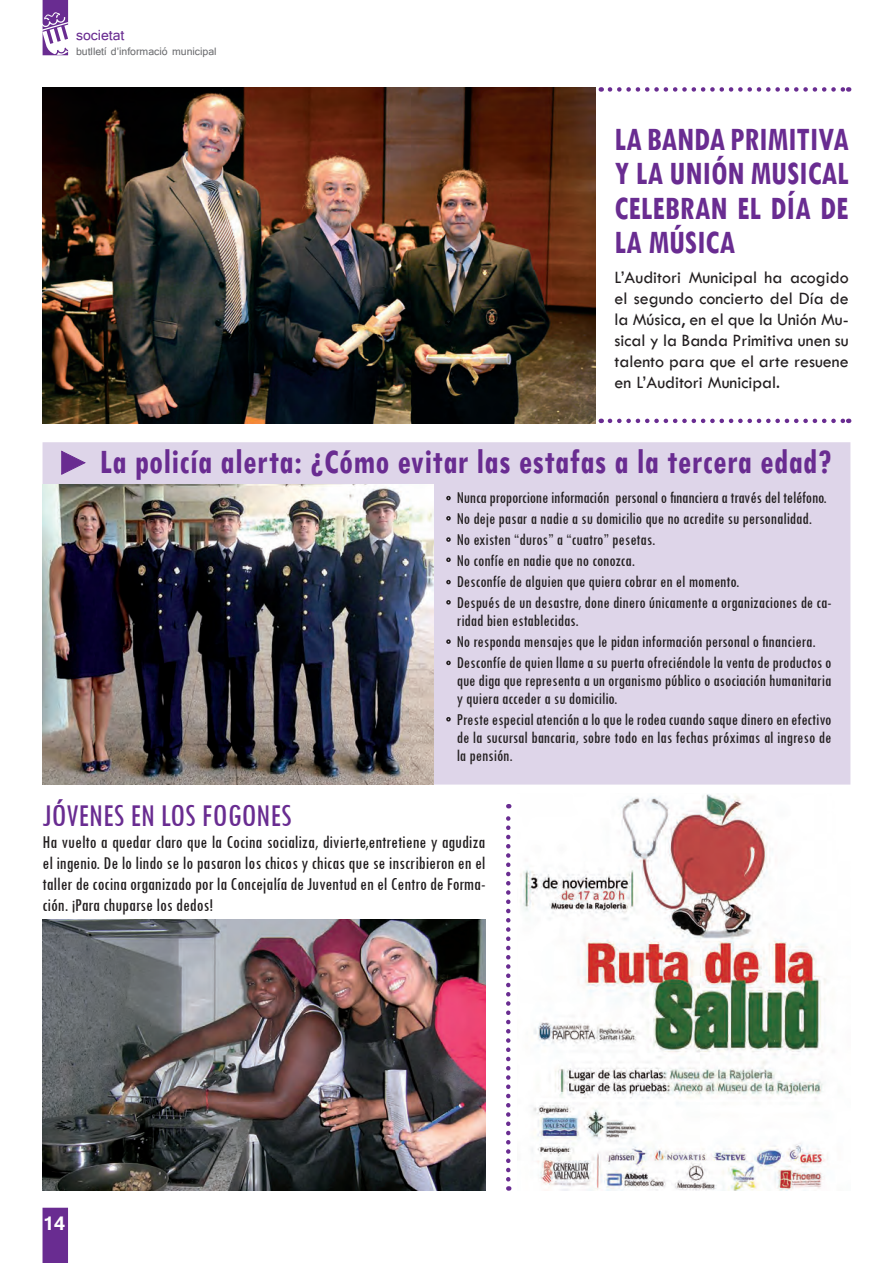
<style>
.page{position:relative;width:893px;height:1263px;background:#fff}
.page>*{position:absolute;margin:0;border:0;box-sizing:border-box;transform-origin:0 0}
.t1{font:700 condensed 36.3px "Tw Cen";letter-spacing:.015em;color:#692c91;scale:.91 1}
.t2{font:700 condensed 34.65px/34.5px "Tw Cen";color:#692c91;text-align:justify;scale:.91 1}
.t3{font:condensed 33px "Tw Cen";color:#692c91}
.t4{font:700 24px "Tunga";color:#fff}
.t5{font:condensed 18.75px/21px "Tw Cen";color:#231f20;text-align:justify}
.t6{font:18px/21px "Tw Cen";color:#231f20;text-align:justify}
.t7{font:18px "Tunga";color:#692c91}
.t8{font:condensed 17.25px/21px "Tw Cen";color:#231f20}
.t9{font:13.5px "Tunga";color:#6c6d70}
</style>
<div class="page">
<img style="left:520px;top:794px;width:308px;height:397px">
<div style="left:43px;top:442px;width:807px;height:342px;background:#ded5e9"></div>
<svg style="left:42px;top:0;width:27px;height:55px"></svg>
<svg style="left:43px;top:1208px;width:25px;height:55px"></svg>
<svg style="left:610px;top:87px;width:239px;height:5px"></svg>
<svg style="left:610px;top:419px;width:239px;height:4px"></svg>
<svg style="left:506px;top:804px;width:4px;height:375px"></svg>
<img style="left:43px;top:87px;width:552px;height:336px">
<img style="left:43px;top:919px;width:442px;height:271px">
<svg style="left:446px;top:496px;width:5px;height:4px"></svg>
<svg style="left:446px;top:580px;width:5px;height:4px"></svg>
<svg style="left:446px;top:537px;width:5px;height:5px"></svg>
<svg style="left:446px;top:516px;width:5px;height:5px"></svg>
<svg style="left:446px;top:600px;width:5px;height:4px"></svg>
<svg style="left:446px;top:557px;width:5px;height:5px"></svg>
<svg style="left:446px;top:639px;width:5px;height:5px"></svg>
<svg style="left:446px;top:661px;width:5px;height:4px"></svg>
<svg style="left:446px;top:717px;width:5px;height:4px"></svg>
<img style="left:43px;top:485px;width:390px;height:299px">
<svg style="left:62px;top:451px;width:23px;height:23px"></svg>
<p class="t7" style="left:76px;top:23px;width:50px">societat</p>
<p class="t9" style="left:76px;top:42px;width:142px">butlletí d’informació municipal</p>
<h2 class="t2" style="left:615px;top:121px;width:259px">LA BANDA PRIMITIVA Y LA UNIÓN MUSICAL CELEBRAN EL DÍA DE LA MÚSICA</h2>
<p class="t6" style="left:615px;top:267px;width:236px">L’Auditori Municipal ha acogido el segundo concierto del Día de la Música, en el que la Unión Mu&shy;sical y la Banda Primitiva unen su talento para que el arte resuene en L’Auditori Municipal.</p>
<h1 class="t1" style="left:100px;top:439px;width:806px">La policía alerta: ¿Cómo evitar las estafas a la tercera edad?</h1>
<p class="t8" style="left:457px;top:486px;width:376px">Nunca proporcione información personal o financiera a través del teléfono.<br>No deje pasar a nadie a su domicilio que no acredite su personalidad.<br>No existen “duros” a “cuatro” pesetas.<br>No confíe en nadie que no conozca.<br>Desconfíe de alguien que quiera cobrar en el momento.<br>Después de un desastre, done dinero únicamente a organizaciones de ca-</p>
<p class="t8" style="left:457px;top:609px;width:376px">ridad bien establecidas.<br>No responda mensajes que le pidan información personal o financiera.<br>Desconfíe de quien llame a su puerta ofreciéndole la venta de productos o</p>
<p class="t8" style="left:457px;top:671px;width:376px;line-height:18px">que diga que representa a un organismo público o asociación humanitaria y quiera acceder a su domicilio.</p>
<p class="t8" style="left:457px;top:710px;width:376px;line-height:18px;text-align:justify">Preste especial atención a lo que le rodea cuando saque dinero en efectivo de la sucursal bancaria, sobre todo en las fechas próximas al ingreso de la pensión.</p>
<h3 class="t3" style="left:43px;top:795px;width:251px">JÓVENES EN LOS FOGONES</h3>
<p class="t5" style="left:43px;top:831px;width:444px">Ha vuelto a quedar claro que la Cocina socializa, divierte,entretiene y agudiza el ingenio. De lo lindo se lo pasaron los chicos y chicas que se inscribieron en el taller de cocina organizado por la Concejalía de Juventud en el Centro de Forma&shy;ción. ¡Para chuparse los dedos!</p>
<h3 class="t4" style="left:43px;top:1208px;width:24px">14</h3>
</div>
